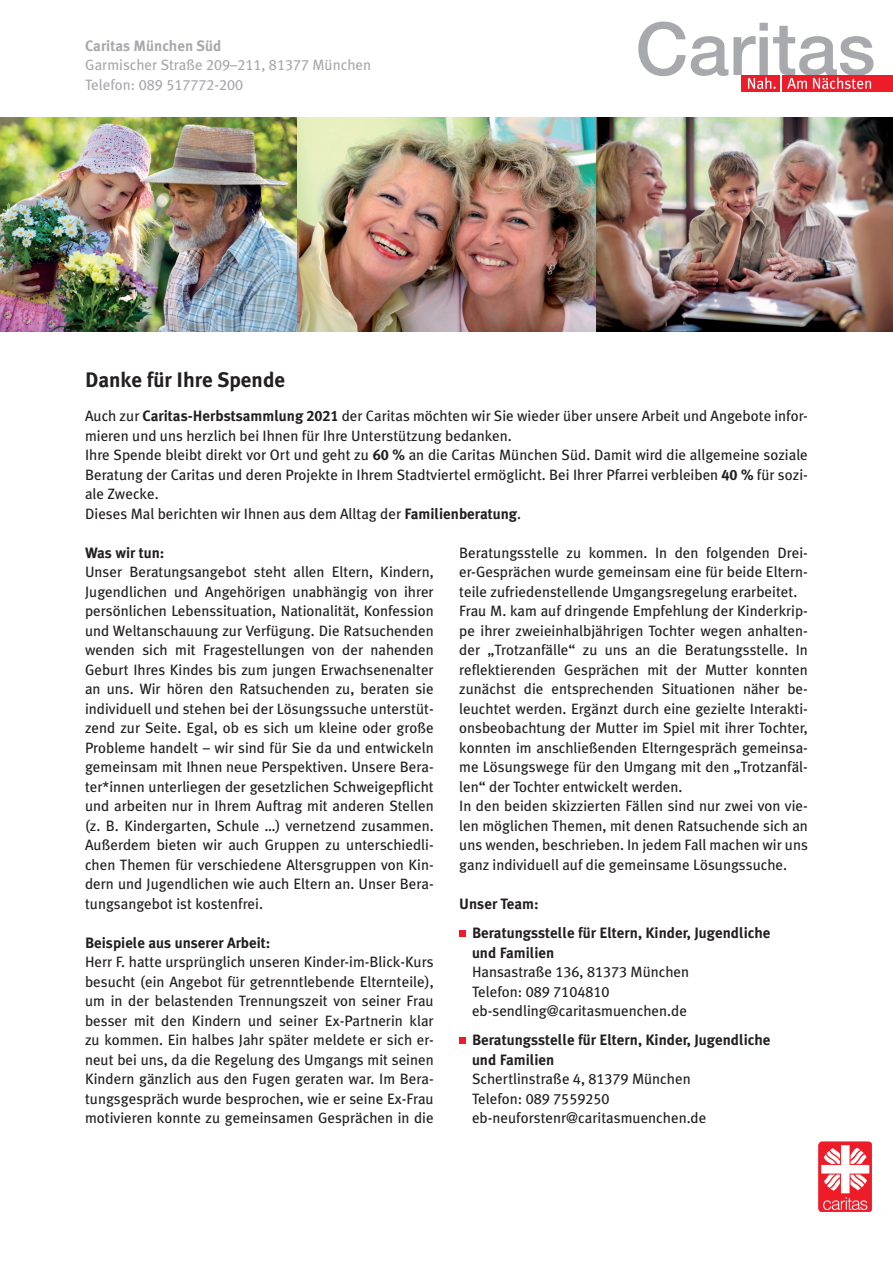
<style>
.page{position:relative;width:893px;height:1263px;background:#fff}
.page>*{position:absolute;margin:0;border:0;box-sizing:border-box;transform-origin:0 0}
.t1{font:700 21px "Meta Plus";color:#231f20}
.t2{font:15px/19.5px "Meta Plus";color:#231f20}
.t3{font:700 15px/19.5px "Meta Plus";color:#231f20}
.t4{font:15px/19.5px "Meta Plus";color:#a8a9ad}
.t5{font:15px "Meta Plus Book Caps";color:#231f20}
.t6{font:15px "Meta Plus Book Caps";color:#a8a9ad}
.s1{font-weight:700}
.s2{font-family:"Meta Plus Book Caps"}
.s3{font-family:"Meta Plus"}
.s4{font-family:"Meta Plus Bold Caps"}
.s5{font-weight:400}
.s6{font-family:"Meta Plus Book Caps";font-weight:400}
</style>
<div class="page">
<img style="left:0;top:117px;width:893px;height:215px">
<div style="left:742px;top:75px;width:38px;height:16px;background:#ee1c28"></div>
<div style="left:782px;top:75px;width:111px;height:16px;background:#ee1c28"></div>
<svg style="left:638px;top:22px;width:235px;height:67px"></svg>
<div style="left:459px;top:930px;width:7px;height:7px;background:#ee1c28"></div>
<div style="left:459px;top:1037px;width:7px;height:7px;background:#ee1c28"></div>
<div style="left:819px;top:1142px;width:53px;height:70px;background:#ee1c28;border-radius:3px"></div>
<div style="left:819px;top:1142px;width:53px;height:70px;border:1px solid #ee1c28;border-radius:3px"></div>
<svg style="left:821px;top:1145px;width:48px;height:65px"></svg>
<p class="t4" style="left:85px;top:36px;width:288px"><span class="s1">Caritas München Süd<br></span>Garmischer Straße <span class="s2">209–211, 81377</span> München</p>
<p class="t6" style="left:85px;top:76px;width:160px"><span class="s3">Telefon</span>: 089 517772-200</p>
<h1 class="t1" style="left:85px;top:367px;width:202px">Danke für Ihre Spende</h1>
<p class="t2" style="left:85px;top:406px;width:724px">Auch zur <span class="s1">Caritas-Herbstsammlung</span> <span class="s4">2021</span> der Caritas möchten wir Sie wieder über unsere Arbeit und Angebote infor&shy;mieren und uns herzlich bei Ihnen für Ihre Unterstützung bedanken.<br>Ihre Spende bleibt direkt vor Ort und geht zu <span class="s4">60</span> <span class="s1">%</span> an die Caritas München Süd. Damit wird die allgemeine soziale Beratung der Caritas und deren Projekte in Ihrem Stadtviertel ermöglicht. Bei Ihrer Pfarrei verbleiben <span class="s4">40</span> <span class="s1">%</span> für sozi&shy;ale Zwecke.<br>Dieses Mal berichten wir Ihnen aus dem Alltag der <span class="s1">Familienberatung</span>.</p>
<p class="t2" style="left:459px;top:543px;width:350px">Beratungsstelle zu kommen. In den folgenden Drei&shy;er-Gesprächen wurde gemeinsam eine für beide Eltern&shy;teile zufriedenstellende Umgangsregelung erarbeitet.<br>Frau M. kam auf dringende Empfehlung der Kinderkrip&shy;pe ihrer zweieinhalbjährigen Tochter wegen anhalten&shy;der „Trotzanfälle“ zu uns an die Beratungsstelle. In reflektierenden Gesprächen mit der Mutter konnten zunächst die entsprechenden Situationen näher be&shy;leuchtet werden. Ergänzt durch eine gezielte Interakti&shy;onsbeobachtung der Mutter im Spiel mit ihrer Tochter, konnten im anschließenden Elterngespräch gemeinsa&shy;me Lösungswege für den Umgang mit den „Trotzanfäl&shy;len“ der Tochter entwickelt werden.<br>In den beiden skizzierten Fällen sind nur zwei von vie&shy;len möglichen Themen, mit denen Ratsuchende sich an uns wenden, beschrieben. In jedem Fall machen wir uns ganz individuell auf die gemeinsame Lösungssuche.</p>
<p class="t3" style="left:472px;top:889px;width:300px;line-height:29.2px;text-indent:-13px">Unser Team:<br>Beratungsstelle für Eltern, Kinder, Jugendliche</p>
<p class="t2" style="left:472px;top:942px;width:219px"><span class="s1">und Familien<br></span>Hansastraße <span class="s2">136, 81373</span> München</p>
<p class="t5" style="left:472px;top:983px;width:139px"><span class="s3">Telefon:</span> 089 7104810</p>
<p class="t2" style="left:472px;top:1001px;width:217px">eb-sendling@caritasmuenchen.de</p>
<p class="t3" style="left:472px;top:1030px;width:300px">Beratungsstelle für Eltern, Kinder, Jugendliche und Familien<br><span class="s5">Schertlinstraße</span> <span class="s6">4, 81379</span> <span class="s5">München</span></p>
<p class="t5" style="left:472px;top:1090px;width:139px"><span class="s3">Telefon:</span> 089 7559250</p>
<p class="t2" style="left:472px;top:1108px;width:236px">eb-neuforstenr@caritasmuenchen.de</p>
<p class="t3" style="left:85px;top:543px;width:81px">Was wir tun:</p>
<p class="t2" style="left:85px;top:562px;width:350px;text-align:justify">Unser Beratungsangebot steht allen Eltern, Kindern, Jugendlichen und Angehörigen unabhängig von ihrer persönlichen Lebenssituation, Nationalität, Konfession und Weltanschauung zur Verfügung. Die Ratsuchenden wenden sich mit Fragestellungen von der nahenden Geburt Ihres Kindes bis zum jungen Erwachsenenalter an uns. Wir hören den Ratsuchenden zu, beraten sie individuell und stehen bei der Lösungssuche unterstüt&shy;zend zur Seite. Egal, ob es sich um kleine oder große Probleme handelt – wir sind für Sie da und entwickeln gemeinsam mit Ihnen neue Perspektiven. Unsere Bera&shy;ter*innen unterliegen der gesetzlichen Schweigepflicht und arbeiten nur in Ihrem Auftrag mit anderen Stellen (z. B. Kindergarten, Schule …) vernetzend zusammen.<br>Außerdem bieten wir auch Gruppen zu unterschiedli&shy;chen Themen für verschiedene Altersgruppen von Kin&shy;dern und Jugendlichen wie auch Eltern an. Unser Bera&shy;tungsangebot ist kostenfrei.</p>
<p class="t3" style="left:85px;top:933px;width:187px">Beispiele aus unserer Arbeit:</p>
<p class="t2" style="left:85px;top:952px;width:350px;text-align:justify">Herr F. hatte ursprünglich unseren Kinder-im-Blick-Kurs besucht (ein Angebot für getrenntlebende Elternteile), um in der belastenden Trennungszeit von seiner Frau besser mit den Kindern und seiner Ex-Partnerin klar zu kommen. Ein halbes Jahr später meldete er sich er&shy;neut bei uns, da die Regelung des Umgangs mit seinen Kindern gänzlich aus den Fugen geraten war. Im Bera&shy;tungsgespräch wurde besprochen, wie er seine Ex-Frau motivieren konnte zu gemeinsamen Gesprächen in die</p>
</div>
